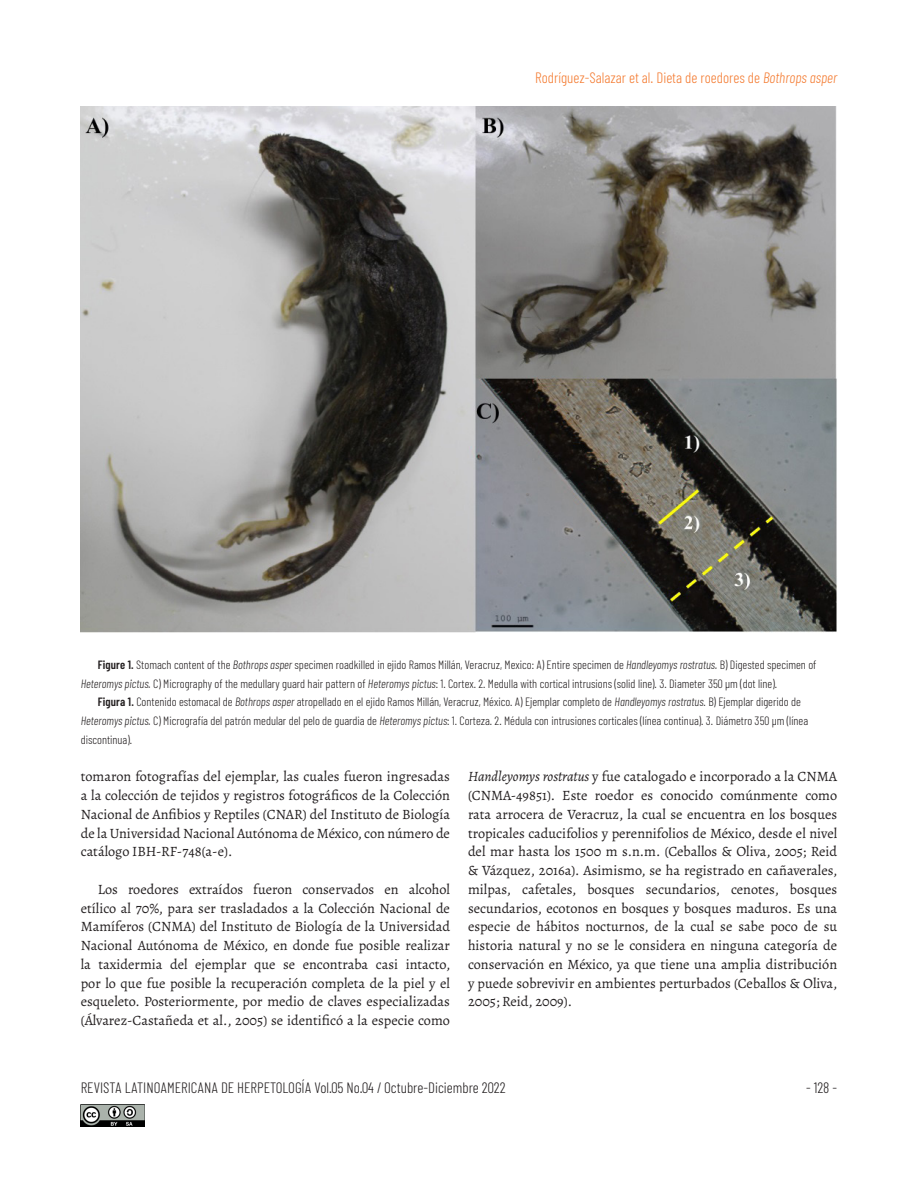
<style>
.page{position:relative;width:918px;height:1188px;background:#fff}
.page>*{position:absolute;margin:0;border:0;box-sizing:border-box;transform-origin:0 0}
.t1{font:300 15px "Barlow Condensed";color:#231f20}
.t2{font:300 15px "Barlow Condensed";color:#f47b31}
._02-txt_Artículo_2{font:14.25px/18.8px "Alegreya";color:#231f20;text-align:justify}
._02-txt_pie_de_Foto{font:300 12px/18.8px "Barlow Condensed";color:#231f20}
.s1{font-style:italic}
.s2{font-weight:600}
</style>
<div class="page">
<img style="left:81px;top:1104px;width:64px;height:23px">
<img style="left:81px;top:106px;width:756px;height:527px">
<p class="t2" style="left:535px;top:68px;width:304px">Rodríguez-Salazar et al. Dieta de roedores de <span class="s1">Bothrops asper</span></p>
<p class="_02-txt_pie_de_Foto" style="left:81px;top:655px;width:737px;text-indent:17px"><span class="s2">Figure 1.</span> Stomach content of the <span class="s1">Bothrops asper</span> specimen roadkilled in ejido Ramos Millán, Veracruz, Mexico: A) Entire specimen de <span class="s1">Handleyomys rostratus.</span> B) Digested specimen of<br><span class="s1">Heteromys pictus.</span> C) Micrography of the medullary guard hair pattern of <span class="s1">Heteromys pictus</span>: 1. Cortex. 2. Medulla with cortical intrusions (solid line). 3. Diameter 350 μm (dot line).</p>
<p class="_02-txt_pie_de_Foto" style="left:81px;top:692px;width:729px;text-indent:17px"><span class="s2">Figura 1.</span> Contenido estomacal de <span class="s1">Bothrops asper</span> atropellado en el ejido Ramos Millán, Veracruz, México. A) Ejemplar completo de <span class="s1">Handleyomys rostratus</span>. B) Ejemplar digerido de<br><span class="s1">Heteromys pictus.</span> C) Micrografía del patrón medular del pelo de guardia de <span class="s1">Heteromys pictus</span>: 1. Corteza. 2. Médula con intrusiones corticales (línea continua). 3. Diámetro 350 μm (línea discontinua).</p>
<p class="_02-txt_Artículo_2" style="left:81px;top:767px;width:371px">tomaron fotografías del ejemplar, las cuales fueron ingresadas a la colección de tejidos y registros fotográficos de la Colección Nacional de Anfibios y Reptiles (CNAR) del Instituto de Biología de la Universidad Nacional Autónoma de México, con número de catálogo IBH-RF-748(a-e).</p>
<p class="_02-txt_Artículo_2" style="left:81px;top:880px;width:371px;text-indent:17px">Los roedores extraídos fueron conservados en alcohol etílico al 70%, para ser trasladados a la Colección Nacional de Mamíferos (CNMA) del Instituto de Biología de la Universidad Nacional Autónoma de México, en donde fue posible realizar la taxidermia del ejemplar que se encontraba casi intacto, por lo que fue posible la recuperación completa de la piel y el esqueleto. Posteriormente, por medio de claves especializadas (Álvarez-Castañeda et al., 2005) se identificó a la especie como</p>
<p class="_02-txt_Artículo_2" style="left:468px;top:767px;width:371px"><span class="s1">Handleyomys rostratus</span> y fue catalogado e incorporado a la CNMA (CNMA-49851). Este roedor es conocido comúnmente como rata arrocera de Veracruz, la cual se encuentra en los bosques tropicales caducifolios y perennifolios de México, desde el nivel del mar hasta los 1500 m s.n.m. (Ceballos &amp; Oliva, 2005; Reid &amp; Vázquez, 2016a). Asimismo, se ha registrado en cañaverales, milpas, cafetales, bosques secundarios, cenotes, bosques secundarios, ecotonos en bosques y bosques maduros. Es una especie de hábitos nocturnos, de la cual se sabe poco de su historia natural y no se le considera en ninguna categoría de conservación en México, ya que tiene una amplia distribución y puede sobrevivir en ambientes perturbados (Ceballos &amp; Oliva, 2005; Reid, 2009).</p>
<p class="t1" style="left:81px;top:1079px;width:426px">REVISTA LATINOAMERICANA DE HERPETOLOGÍA Vol.05 No.04 / Octubre-Diciembre 2022</p>
<p class="t1" style="left:806px;top:1079px;width:33px">- 128 -</p>
</div>
